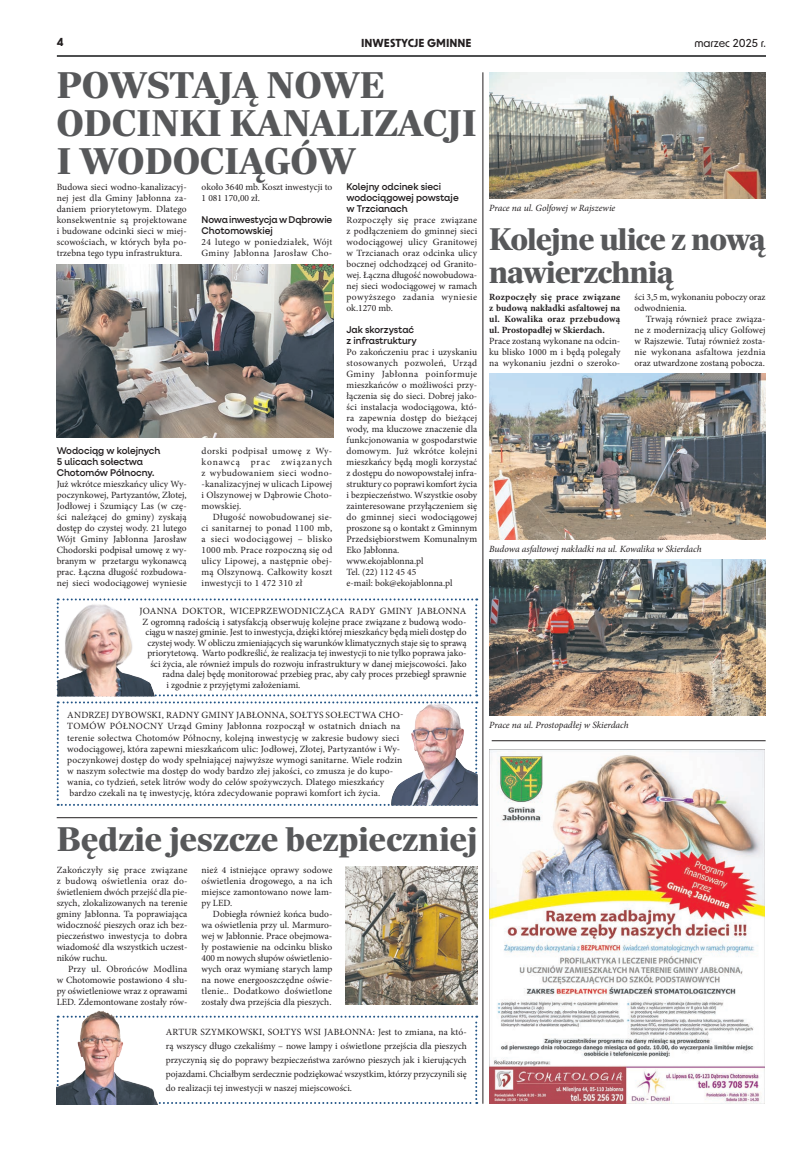
<style>
.page{position:relative;width:794px;height:1163px;background:#fff}
.page>*{position:absolute;margin:0;border:0;box-sizing:border-box;transform-origin:0 0}
.t1{font:700 38px/38px "Richmond Display";letter-spacing:.01em;color:#57585a}
.t2{font:700 35px "Richmond Display";letter-spacing:.01em;color:#57585a}
.t3{font:700 32px/33px "Richmond Display";letter-spacing:-.01em;color:#57585a}
.t4{font:700 11px "New Order";color:#231f20}
.t5{font:500 11px "New Order";color:#231f20}
.t6{font:500 9.8px/11px "Neulis Neue";color:#231f20;scale:.96 1}
.t7{font:9.5px/11px "Minion Pro";letter-spacing:.005em;color:#231f20;text-align:justify}
.t8{font:italic 9.5px "Minion Pro";letter-spacing:-.005em;color:#231f20}
.t9{font:700 9.5px/11px "Minion Pro";letter-spacing:.01em;color:#231f20;text-align:justify}
.t10{font:9.5px/11px "Minion Pro";letter-spacing:.03em;color:#231f20}
</style>
<div class="page">
<hr style="left:57px;top:55px;width:708px;height:1px;background:#4e4f50">
<img style="left:489px;top:72px;width:276px;height:126px">
<img style="left:489px;top:373px;width:276px;height:166px">
<img style="left:489px;top:560px;width:276px;height:155px">
<hr style="left:483px;top:72px;width:1px;height:1031px;background:#231f20">
<hr style="left:57px;top:817px;width:420px;height:1px;background:#231f20">
<hr style="left:492px;top:740px;width:273px;height:1px;background:#231f20">
<img style="left:57px;top:264px;width:276px;height:174px">
<img style="left:345px;top:866px;width:132px;height:137px">
<img style="left:489px;top:749px;width:276px;height:353px">
<svg style="left:157px;top:1015px;width:320px;height:88px"></svg>
<svg style="left:57px;top:598px;width:420px;height:207px"></svg>
<img style="left:57px;top:1011px;width:100px;height:92px">
<img style="left:391px;top:702px;width:87px;height:103px">
<img style="left:63px;top:602px;width:34px;height:68px">
<p class="t4" style="left:57px;top:35px;width:8px">4</p>
<p class="t4" style="left:361px;top:36px;width:112px">INWESTYCJE GMINNE</p>
<p class="t5" style="left:694px;top:36px;width:73px">marzec 2025 r.</p>
<h1 class="t1" style="left:57px;top:68px;width:422px">POWSTAJĄ NOWE<br>ODCINKI KANALIZACJI<br>I WODOCIĄGÓW</h1>
<p class="t7" style="left:57px;top:182px;width:132px">Budowa sieci wodno-kanalizacyj&shy;nej jest dla Gminy Jabłonna za&shy;daniem priorytetowym. Dlatego konsekwentnie są projektowane i budowane odcinki sieci w miej&shy;scowościach, w których była po&shy;trzebna tego typu infrastruktura.</p>
<p class="t6" style="left:346px;top:181px;width:118px">Kolejny odcinek sieci wodociągowej powstaje w Trzcianach</p>
<p class="t7" style="left:346px;top:215px;width:132px">Rozpoczęły się prace związane z podłączeniem do gminnej sieci wodociągowej ulicy Granitowej w Trzcianach oraz odcinka ulicy bocznej odchodzącej od Granito&shy;wej. Łączna długość nowobudowa&shy;nej sieci wodociągowej w ramach powyższego zadania wyniesie ok.1270 mb.</p>
<p class="t6" style="left:346px;top:324px;width:75px">Jak skorzystać z infrastruktury</p>
<p class="t7" style="left:346px;top:347px;width:132px;text-align:left">Po zakończeniu prac i uzyskaniu stosowanych pozwoleń, Urząd<br>Gminy Jabłonna poinformuje mieszkańców o możliwości przy&shy;łączenia się do sieci. Dobrej jako&shy;ści instalacja wodociągowa, któ&shy;ra zapewnia dostęp do bieżącej wody, ma kluczowe znaczenie dla funkcjonowania w gospodarstwie domowym. Już wkrótce kolejni mieszkańcy będą mogli korzystać z dostępu do nowopowstałej infra&shy;struktury co poprawi komfort życia i bezpieczeństwo. Wszystkie osoby zainteresowane przyłączeniem się do gminnej sieci wodociągowej proszone są o kontakt z Gminnym<br>Przedsiębiorstwem Komunalnym<br>Eko Jabłonna. www.ekojablonna.pl<br>Tel. (22) 112 45 45<br>e-mail: bok@ekojablonna.pl</p>
<p class="t7" style="left:202px;top:182px;width:132px">około 3640 mb. Koszt inwestycji to<br>1 081 170,00 zł.</p>
<p class="t6" style="left:202px;top:214px;width:138px">Nowa inwestycja w Dąbrowie<br>Chotomowskiej</p>
<p class="t10" style="left:202px;top:237px;width:132px">24 lutego w poniedziałek, Wójt<br>Gminy Jabłonna Jarosław Cho-</p>
<p class="t6" style="left:57px;top:445px;width:109px">Wodociąg w kolejnych<br>5 ulicach sołectwa<br>Chotomów Północny.</p>
<p class="t7" style="left:57px;top:479px;width:132px">Już wkrótce mieszkańcy ulicy Wy&shy;poczynkowej, Partyzantów, Złotej, Jodłowej i Szumiący Las (w czę&shy;ści należącej do gminy) zyskają dostęp do czystej wody. 21 lutego Wójt Gminy Jabłonna Jarosław Chodorski podpisał umowę z wy&shy;branym w przetargu wykonawcą prac. Łączna długość rozbudowa&shy;nej sieci wodociągowej wyniesie</p>
<p class="t7" style="left:202px;top:446px;width:132px">dorski podpisał umowę z Wy&shy;konawcą prac związanych z wybudowaniem sieci wodno--kanalizacyjnej w ulicach Lipowej i Olszynowej w Dąbrowie Choto&shy;mowskiej.</p>
<p class="t7" style="left:202px;top:512px;width:132px;text-indent:11px">Długość nowobudowanej sie&shy;ci sanitarnej to ponad 1100 mb, a sieci wodociągowej – blisko 1000 mb. Prace rozpoczną się od ulicy Lipowej, a następnie obej&shy;mą Olszynową. Całkowity koszt inwestycji to 1 472 310 zł</p>
<p class="t10" style="left:139px;top:605px;width:328px">JOANNA DOKTOR, WICEPRZEWODNICZĄCA RADY GMINY JABŁONNA</p>
<p class="t7" style="left:142px;top:616px;width:325px">Z ogromną radością i satysfakcją obserwuję kolejne prace związane z budową wodo-</p>
<p class="t7" style="left:145px;top:626px;width:323px">ciągu w naszej gminie. Jest to inwestycja, dzięki której mieszkańcy będą mieli dostęp do</p>
<p class="t7" style="left:147px;top:637px;width:321px">czystej wody. W obliczu zmieniających się warunków klimatycznych staje się to sprawą</p>
<p class="t7" style="left:147px;top:647px;width:321px">priorytetową. Warto podkreślić, że realizacja tej inwestycji to nie tylko poprawa jako-</p>
<p class="t7" style="left:150px;top:658px;width:318px">ści życia, ale również impuls do rozwoju infrastruktury w danej miejscowości. Jako</p>
<p class="t7" style="left:162px;top:668px;width:305px">radna dalej będę monitorować przebieg prac, aby cały proces przebiegł sprawnie</p>
<p class="t7" style="left:166px;top:679px;width:135px">i zgodnie z przyjętymi założeniami.</p>
<p class="t7" style="left:67px;top:710px;width:338px;text-align:left">ANDRZEJ DYBOWSKI, RADNY GMINY JABŁONNA, SOŁTYS SOŁECTWA CHO-TOMÓW PÓŁNOCNY Urząd Gminy Jabłonna rozpoczął w ostatnich dniach na terenie sołectwa Chotomów Północny, kolejną inwestycję w zakresie budowy sieci wodociągowej, która zapewni mieszkańcom ulic: Jodłowej, Złotej, Partyzantów i Wy&shy;poczynkowej dostęp do wody spełniającej najwyższe wymogi sanitarne. Wiele rodzin w naszym sołectwie ma dostęp do wody bardzo złej jakości, co zmusza je do kupo&shy;wania, co tydzień, setek litrów wody do celów spożywczych. Dlatego mieszkańcy bardzo czekali na tę inwestycję, która zdecydowanie poprawi komfort ich życia.</p>
<h2 class="t2" style="left:57px;top:819px;width:422px">Będzie jeszcze bezpieczniej</h2>
<p class="t7" style="left:57px;top:864px;width:132px">Zakończyły się prace związane z budową oświetlenia oraz do&shy;świetleniem dwóch przejść dla pie&shy;szych, zlokalizowanych na terenie gminy Jabłonna. Ta poprawiająca widoczność pieszych oraz ich bez&shy;pieczeństwo inwestycja to dobra wiadomość dla wszystkich uczest&shy;ników ruchu.</p>
<p class="t7" style="left:57px;top:963px;width:132px;text-indent:11px">Przy ul. Obrońców Modlina w Chotomowie postawiono 4 słu&shy;py oświetleniowe wraz z oprawami LED. Zdemontowane zostały rów-</p>
<p class="t7" style="left:202px;top:864px;width:132px">nież 4 istniejące oprawy sodowe oświetlenia drogowego, a na ich miejsce zamontowano nowe lam&shy;py LED.</p>
<p class="t7" style="left:202px;top:908px;width:132px;text-indent:11px">Dobiegła również końca budo&shy;wa oświetlenia przy ul. Marmuro&shy;wej w Jabłonnie. Prace obejmowa&shy;ły postawienie na odcinku blisko 400 m nowych słupów oświetlenio&shy;wych oraz wymianę starych lamp na nowe energooszczędne oświe&shy;tlenie.. Dodatkowo doświetlone zostały dwa przejścia dla pieszych.</p>
<p class="t7" style="left:166px;top:1025px;width:302px;line-height:14px">ARTUR SZYMKOWSKI, SOŁTYS WSI JABŁONNA: Jest to zmiana, na któ&shy;rą wszyscy długo czekaliśmy – nowe lampy i oświetlone przejścia dla pieszych przyczynią się do poprawy bezpieczeństwa zarówno pieszych jak i kierujących pojazdami. Chciałbym serdecznie podziękować wszystkim, którzy przyczynili się do realizacji tej inwestycji w naszej miejscowości.</p>
<p class="t8" style="left:489px;top:201px;width:128px">Prace na ul. Golfowej w Rajszewie</p>
<h3 class="t3" style="left:489px;top:224px;width:278px">Kolejne ulice z nową nawierzchnią</h3>
<p class="t9" style="left:489px;top:291px;width:133px">Rozpoczęły się prace związane z budową nakładki asfaltowej na ul. Kowalika oraz przebudową ul. Prostopadłej w Skierdach.</p>
<p class="t7" style="left:489px;top:336px;width:133px">Prace zostaną wykonane na odcin&shy;ku blisko 1000 m i będą polegały na wykonaniu jezdni o szeroko-</p>
<p class="t7" style="left:634px;top:292px;width:133px">ści 3,5 m, wykonaniu poboczy oraz odwodnienia.</p>
<p class="t7" style="left:634px;top:314px;width:133px;text-indent:11px">Trwają również prace związa&shy;ne z modernizacją ulicy Golfowej w Rajszewie. Tutaj również zosta&shy;nie wykonana asfaltowa jezdnia oraz utwardzone zostaną pobocza.</p>
<p class="t8" style="left:489px;top:542px;width:214px">Budowa asfaltowej nakładki na ul. Kowalika w Skierdach</p>
<p class="t8" style="left:489px;top:718px;width:141px">Prace na ul. Prostopadłej w Skierdach</p>
</div>
